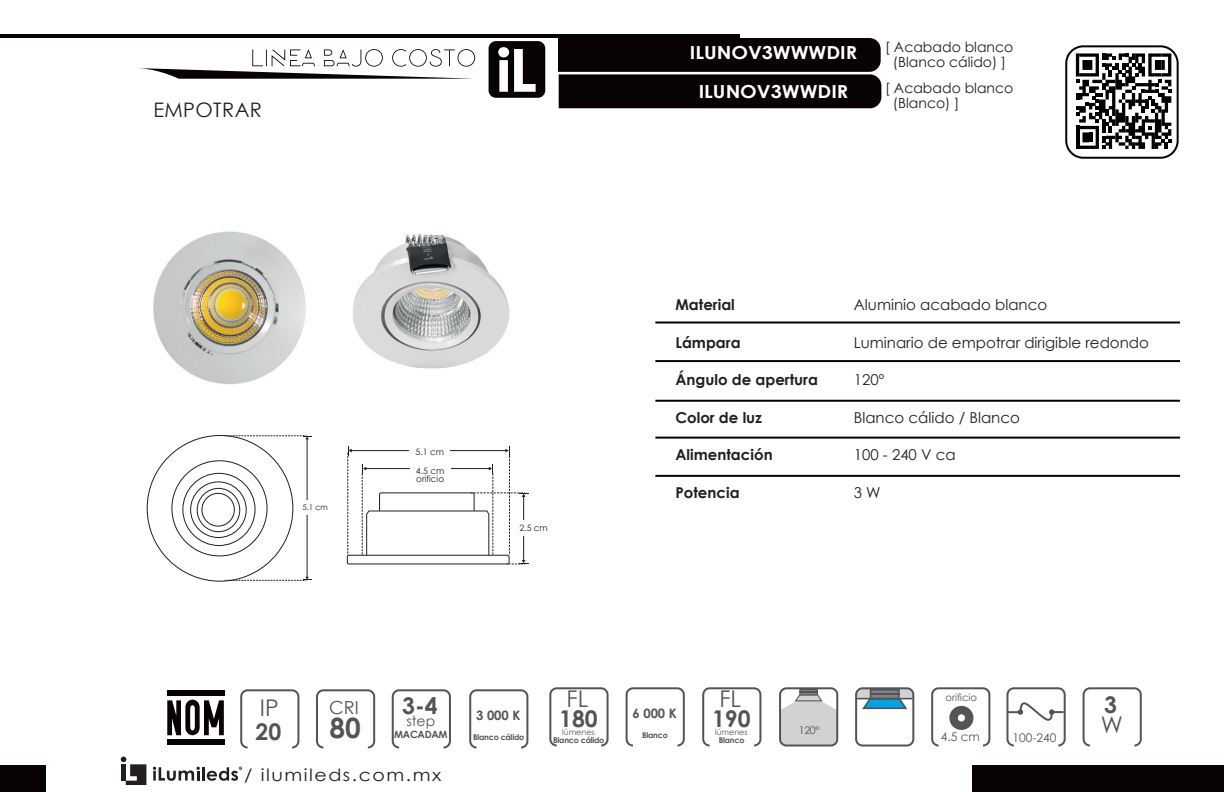
<style>
.page{position:relative;width:1224px;height:792px;background:#fff}
.page>*{position:absolute;margin:0;border:0;box-sizing:border-box;transform-origin:0 0}
.t1{font:700 28px "Century Gothic";color:#535555}
.t2{font:700 23px "Century Gothic";color:#535555}
.t3{font:23px "Century Gothic";color:#535555}
.t4{font:20px "Century Gothic";letter-spacing:.02em;color:#231f20}
.t5{font:700 18px "Century Gothic";color:#fff;scale:1.1 1}
.t6{font:18px "Century Gothic";color:#535555}
.t7{font:17px "Century Gothic";letter-spacing:.08em;color:#231f20;scale:1.12 1}
.t8{font:15px "Century Gothic";color:#231f20}
.t9{font:700 15px "Century Gothic";color:#231f20}
.t10{font:14px "Century Gothic";color:#231f20}
.t11{font:14px "Century Gothic";color:#535555}
.t12{font:700 13px "Century Gothic";color:#535555}
.t13{font:12px "Century Gothic";color:#535555}
.t14{font:10.6px "Century Gothic";color:#535555}
.t15{font:10px "Century Gothic";color:#535555}
.t16{font:700 10px "Century Gothic";letter-spacing:-.025em;color:#535555}
.t17{font:8.8px/8.8px "Century Gothic";color:#231f20}
.t18{font:700 8px "Century Gothic";letter-spacing:-.025em;color:#535555}
.t19{font:8px "Century Gothic";color:#535555}
.t20{font:8px "Century Gothic";color:#231f20}
</style>
<div class="page">
<div style="left:1065px;top:45px;width:114px;height:114px;border:2px solid #080302;border-radius:17px"></div>
<hr style="left:0;top:34px;width:739px;height:4px;background:#080302">
<div style="left:0;top:765px;width:45px;height:27px;background:#080302"></div>
<div style="left:972px;top:765px;width:252px;height:27px;background:#080302"></div>
<hr style="left:202px;top:767px;width:3px;height:14px;background:#231f20">
<svg style="left:207px;top:767px;width:35px;height:14px"></svg>
<svg style="left:153px;top:767px;width:47px;height:14px"></svg>
<svg style="left:121px;top:757px;width:25px;height:28px"></svg>
<div style="left:121px;top:764px;width:5px;height:17px;background:#231f20"></div>
<div style="left:558px;top:38px;width:323px;height:70px;background:#080302"></div>
<hr style="left:655px;top:322px;width:525px;height:2px;background:#080302">
<hr style="left:655px;top:360px;width:525px;height:2px;background:#080302">
<hr style="left:655px;top:400px;width:525px;height:2px;background:#080302">
<hr style="left:655px;top:437px;width:525px;height:2px;background:#080302">
<hr style="left:655px;top:475px;width:525px;height:2px;background:#080302">
<svg style="left:139px;top:49px;width:336px;height:30px"></svg>
<div style="left:240px;top:689px;width:59px;height:60px;border:2px solid #535555;border-radius:6px"></div>
<div style="left:316px;top:689px;width:59px;height:60px;border:2px solid #535555;border-radius:6px"></div>
<div style="left:392px;top:689px;width:59px;height:60px;border:2px solid #535555;border-radius:6px"></div>
<div style="left:167px;top:691px;width:57px;height:5px;background:#080302"></div>
<div style="left:167px;top:740px;width:57px;height:5px;background:#080302"></div>
<svg style="left:167px;top:700px;width:57px;height:35px"></svg>
<div style="left:469px;top:689px;width:59px;height:60px;border:2px solid #535555;border-radius:6px"></div>
<div style="left:489px;top:41px;width:56px;height:57px;background:#080302;border-radius:7px"></div>
<svg style="left:498px;top:47px;width:38px;height:45px"></svg>
<img style="left:153px;top:231px;width:153px;height:154px">
<img style="left:352px;top:234px;width:158px;height:135px">
<div style="left:183px;top:473px;width:72px;height:73px;border:1px solid #231f20;border-radius:50%"></div>
<div style="left:190px;top:482px;width:56px;height:56px;border:1px solid #231f20;border-radius:50%"></div>
<div style="left:197px;top:488px;width:43px;height:44px;border:1px solid #231f20;border-radius:50%"></div>
<div style="left:202px;top:493px;width:32px;height:33px;border:1px solid #231f20;border-radius:50%"></div>
<hr style="left:307px;top:439px;width:1px;height:65px;background:#231f20">
<hr style="left:307px;top:512px;width:1px;height:66px;background:#231f20">
<svg style="left:225px;top:577px;width:86px;height:4px"></svg>
<svg style="left:225px;top:435px;width:86px;height:4px"></svg>
<div style="left:302px;top:500px;width:32px;height:14px;background:#fff"></div>
<div style="left:347px;top:555px;width:162px;height:9px;border:1px solid #231f20;border-radius:2px"></div>
<hr style="left:351px;top:450px;width:62px;height:1px;background:#231f20">
<svg style="left:362px;top:446px;width:166px;height:119px"></svg>
<svg style="left:347px;top:446px;width:5px;height:109px"></svg>
<div style="left:519px;top:520px;width:35px;height:15px;background:#fff"></div>
<div style="left:410px;top:465px;width:40px;height:15px;background:#fff"></div>
<div style="left:410px;top:446px;width:40px;height:16px;background:#fff"></div>
<div style="left:702px;top:687px;width:59px;height:60px;border:2px solid #535555;border-radius:6px"></div>
<div style="left:1083px;top:687px;width:59px;height:60px;border:2px solid #535555;border-radius:6px"></div>
<div style="left:1006px;top:687px;width:60px;height:60px;border:2px solid #535555;border-radius:6px"></div>
<svg style="left:1006px;top:701px;width:60px;height:21px"></svg>
<svg style="left:858px;top:690px;width:53px;height:19px"></svg>
<hr style="left:870px;top:693px;width:30px;height:2px;background:#535555">
<div style="left:855px;top:687px;width:59px;height:60px;border:2px solid #535555;border-radius:6px"></div>
<hr style="left:857px;top:698px;width:56px;height:1px;background:#535555">
<div style="left:931px;top:687px;width:59px;height:60px;border:2px solid #535555;border-radius:6px"></div>
<div style="left:949px;top:706px;width:24px;height:24px;background:#535555;border-radius:50%"></div>
<div style="left:958px;top:714px;width:7px;height:8px;background:#fff;border-radius:50%"></div>
<svg style="left:782px;top:690px;width:53px;height:54px"></svg>
<div style="left:779px;top:687px;width:59px;height:60px;border:2px solid #535555;border-radius:6px"></div>
<svg style="left:1076px;top:53px;width:95px;height:96px"></svg>
<div style="left:626px;top:687px;width:59px;height:60px;border:2px solid #535555;border-radius:6px"></div>
<div style="left:549px;top:687px;width:60px;height:60px;border:2px solid #535555;border-radius:6px"></div>
<p class="t4" style="left:153px;top:96px;width:110px">EMPOTRAR</p>
<p class="t5" style="left:690px;top:39px;width:154px">ILUNOV3WWWDIR</p>
<p class="t5" style="left:699px;top:78px;width:138px">ILUNOV3WWDIR</p>
<p class="t10" style="left:885px;top:37px;width:130px">[ Acabado blanco</p>
<p class="t10" style="left:893px;top:52px;width:115px">(Blanco cálido) ]</p>
<p class="t10" style="left:885px;top:78px;width:130px">[ Acabado blanco</p>
<p class="t10" style="left:893px;top:93px;width:68px">(Blanco) ]</p>
<p class="t20" style="left:302px;top:502px;width:27px">5.1 cm</p>
<p class="t17" style="left:416px;top:447px;width:30px">5.1 cm</p>
<p class="t17" style="left:416px;top:466px;width:30px">4.5 cm orificio</p>
<p class="t17" style="left:519px;top:523px;width:30px">2.5 cm</p>
<p class="t9" style="left:675px;top:293px;width:61px">Material</p>
<p class="t9" style="left:675px;top:331px;width:67px">Lámpara</p>
<p class="t9" style="left:675px;top:368px;width:144px">Ángulo de apertura</p>
<p class="t9" style="left:675px;top:406px;width:88px">Color de luz</p>
<p class="t9" style="left:675px;top:444px;width:99px">Alimentación</p>
<p class="t9" style="left:675px;top:481px;width:66px">Potencia</p>
<p class="t8" style="left:854px;top:294px;width:195px">Aluminio acabado blanco</p>
<p class="t8" style="left:854px;top:332px;width:297px">Luminario de empotrar dirigible redondo</p>
<p class="t8" style="left:854px;top:369px;width:32px">120º</p>
<p class="t8" style="left:854px;top:407px;width:168px">Blanco cálido / Blanco</p>
<p class="t8" style="left:854px;top:445px;width:103px">100 - 240 V ca</p>
<p class="t8" style="left:854px;top:482px;width:28px">3 W</p>
<p class="t3" style="left:260px;top:692px;width:20px">IP</p>
<p class="t2" style="left:255px;top:715px;width:27px">20</p>
<p class="t6" style="left:329px;top:695px;width:31px">CRI</p>
<p class="t1" style="left:329px;top:707px;width:33px">80</p>
<p class="t2" style="left:402px;top:689px;width:37px">3-4</p>
<p class="t11" style="left:406px;top:712px;width:30px">step</p>
<p class="t16" style="left:394px;top:727px;width:55px">MACADAM</p>
<p class="t12" style="left:476px;top:706px;width:46px">3 000 K</p>
<p class="t18" style="left:473px;top:731px;width:53px">Blanco cálido</p>
<p class="t3" style="left:567px;top:682px;width:23px">FL</p>
<p class="t2" style="left:559px;top:701px;width:40px">180</p>
<p class="t19" style="left:562px;top:726px;width:34px">lúmenes</p>
<p class="t18" style="left:553px;top:734px;width:53px">Blanco cálido</p>
<p class="t12" style="left:632px;top:704px;width:46px">6 000 K</p>
<p class="t18" style="left:642px;top:729px;width:27px">Blanco</p>
<p class="t3" style="left:719px;top:682px;width:23px">FL</p>
<p class="t2" style="left:712px;top:701px;width:40px">190</p>
<p class="t19" style="left:715px;top:726px;width:34px">lúmenes</p>
<p class="t18" style="left:719px;top:734px;width:27px">Blanco</p>
<p class="t14" style="left:799px;top:723px;width:22px">120º</p>
<p class="t15" style="left:946px;top:691px;width:33px">orificio</p>
<p class="t13" style="left:941px;top:729px;width:40px">4.5 cm</p>
<p class="t13" style="left:1013px;top:730px;width:45px">100-240</p>
<p class="t2" style="left:1104px;top:687px;width:14px">3</p>
<p class="t3" style="left:1101px;top:708px;width:24px">W</p>
<p class="t7" style="left:244px;top:763px;width:178px">/ ilumileds.com.mx</p>
</div>
